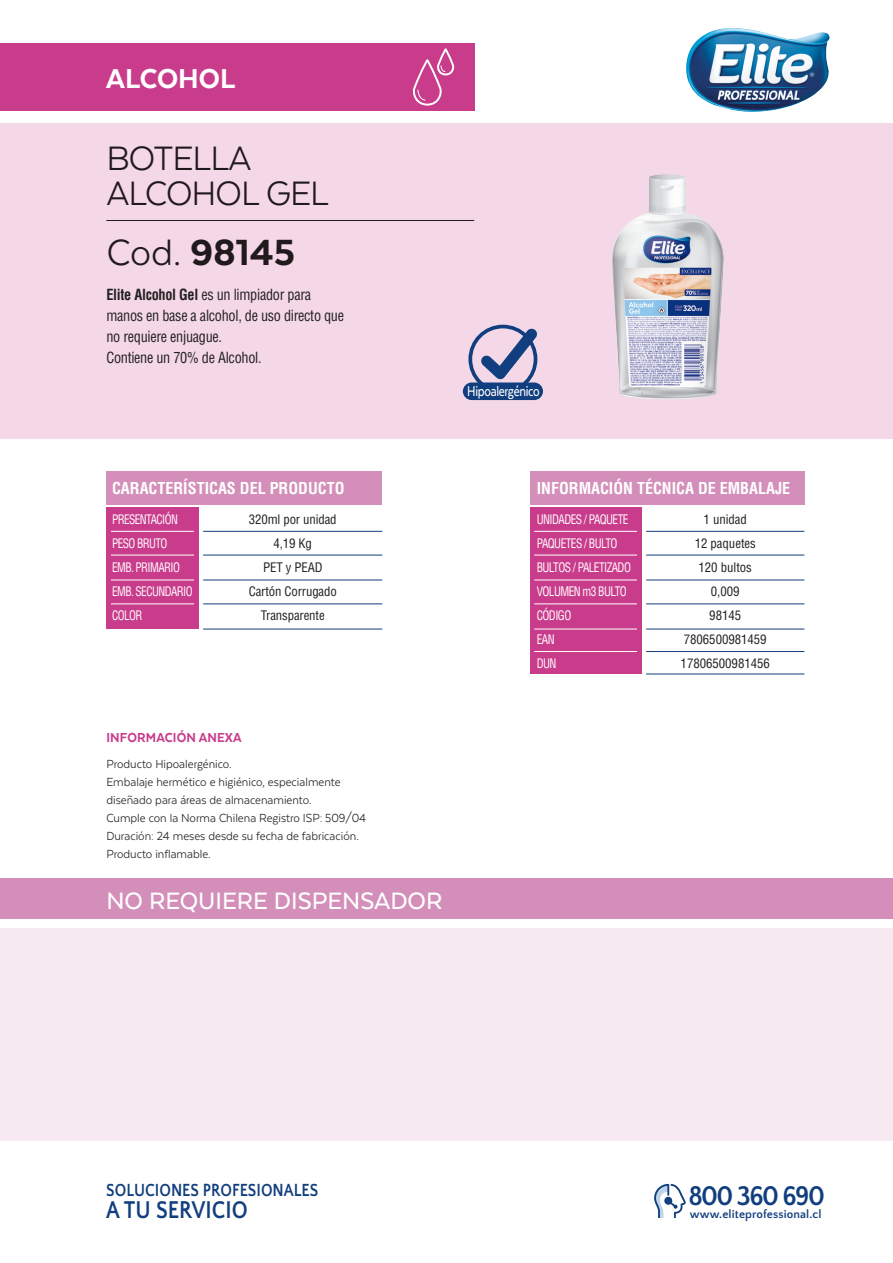
<style>
.page{position:relative;width:893px;height:1263px;background:#fff}
.page>*{position:absolute;margin:0;border:0;box-sizing:border-box;transform-origin:0 0}
.t1{font:800 42px "Texta";color:#231f20}
.t2{font:39px/34.5px "Texta";letter-spacing:-.025em;color:#231f20}
.t3{font:800 31.5px "Texta";color:#fff}
.t4{font:700 28.65px "Quattrocento Sans";letter-spacing:-.06em;color:#113e7e;scale:.93 1}
.t5{font:500 27.3px "Texta";color:#fff}
.t6{font:700 25.5px "Quattrocento Sans";color:#113e7e;scale:.85 1}
.t7{font:700 18.45px "Quattrocento Sans";color:#113e7e;scale:.85 1}
.t8{font:500 16.35px "Texta";letter-spacing:-.025em;color:#fff;scale:.8 1}
.t9{font:700 condensed 16.05px "Helvetica LT Std";color:#fff}
.t10{font:condensed 15px/21px "Helvetica LT Std";letter-spacing:-.02em;color:#231f20;scale:.95 1}
.t11{font:800 15px "Texta";letter-spacing:.01em;color:#c93c8c;scale:.95 1}
.t12{font:13.5px/18px "Texta";color:#231f20;scale:.95 1}
.t13{font:condensed 12.75px/24px "Helvetica LT Std";letter-spacing:-.005em;color:#231f20;text-align:center}
.t14{font:condensed 12.75px/24px "Helvetica LT Std";letter-spacing:-.05em;color:#fff;scale:.89 1}
.t15{font:condensed 12.75px/24px "Helvetica LT Std";letter-spacing:-.05em;color:#fff;scale:.88 1}
.t16{font:700 12px "Quattrocento Sans";letter-spacing:.01em;color:#113e7e}
.s1{font-weight:400}
.s2{font-weight:700}
</style>
<div class="page">
<div style="left:0;top:928px;width:893px;height:213px;background:#f6e9f1"></div>
<div style="left:0;top:878px;width:893px;height:41px;background:#d38fb9"></div>
<div style="left:0;top:123px;width:893px;height:316px;background:#f4d8e8"></div>
<hr style="left:106px;top:220px;width:368px;height:1px;background:#231f20">
<img style="left:612px;top:174px;width:112px;height:225px">
<div style="left:0;top:43px;width:474px;height:68px;background:#c93c8c"></div>
<svg style="left:412px;top:49px;width:43px;height:57px"></svg>
<hr style="left:203px;top:531px;width:179px;height:1px;background:#113e7e">
<hr style="left:203px;top:555px;width:179px;height:1px;background:#113e7e">
<hr style="left:203px;top:580px;width:179px;height:1px;background:#113e7e">
<hr style="left:203px;top:604px;width:179px;height:1px;background:#113e7e">
<hr style="left:203px;top:629px;width:179px;height:1px;background:#113e7e">
<div style="left:106px;top:507px;width:93px;height:122px;background:#c93c8c"></div>
<div style="left:106px;top:471px;width:276px;height:33px;background:#d38fb9"></div>
<hr style="left:111px;top:531px;width:83px;height:1px;background:#fff">
<hr style="left:111px;top:555px;width:83px;height:1px;background:#fff">
<hr style="left:111px;top:580px;width:83px;height:1px;background:#fff">
<hr style="left:111px;top:603px;width:83px;height:1px;background:#fff">
<hr style="left:646px;top:531px;width:158px;height:1px;background:#113e7e">
<hr style="left:646px;top:555px;width:158px;height:1px;background:#113e7e">
<hr style="left:646px;top:580px;width:158px;height:1px;background:#113e7e">
<hr style="left:646px;top:604px;width:158px;height:1px;background:#113e7e">
<hr style="left:646px;top:629px;width:158px;height:1px;background:#113e7e">
<hr style="left:646px;top:651px;width:158px;height:1px;background:#113e7e">
<hr style="left:646px;top:674px;width:158px;height:1px;background:#113e7e">
<div style="left:530px;top:507px;width:112px;height:167px;background:#c93c8c"></div>
<div style="left:530px;top:471px;width:274px;height:33px;background:#d38fb9"></div>
<hr style="left:534px;top:531px;width:103px;height:1px;background:#fff">
<hr style="left:534px;top:555px;width:103px;height:1px;background:#fff">
<hr style="left:534px;top:580px;width:103px;height:1px;background:#fff">
<hr style="left:534px;top:603px;width:103px;height:1px;background:#fff">
<hr style="left:534px;top:629px;width:103px;height:1px;background:#fff">
<hr style="left:534px;top:651px;width:103px;height:1px;background:#fff">
<img style="left:686px;top:28px;width:144px;height:84px">
<svg style="left:654px;top:1184px;width:32px;height:34px"></svg>
<div style="left:468px;top:325px;width:69px;height:69px;border:4px solid #113e7e;border-radius:50%"></div>
<svg style="left:481px;top:328px;width:57px;height:51px"></svg>
<div style="left:463px;top:382px;width:80px;height:18px;background:#113e7e;border-radius:9px"></div>
<h3 class="t3" style="left:106px;top:62px;width:131px">ALCOHOL</h3>
<h2 class="t2" style="left:106px;top:141px;width:224px">BOTELLA<br>ALCOHOL GEL</h2>
<h1 class="t1" style="left:106px;top:230px;width:190px"><span class="s1">Cod.</span> 98145</h1>
<p class="t10" style="left:106px;top:284px;width:252px"><span class="s2">Elite Alcohol Gel</span> es un limpiador para manos en base a alcohol, de uso directo que no requiere enjuague.<br>Contiene un 70% de Alcohol.</p>
<p class="t8" style="left:467px;top:382px;width:92px">Hipoalergénico</p>
<p class="t9" style="left:112px;top:478px;width:234px">CARACTERÍSTICAS DEL PRODUCTO</p>
<p class="t15" style="left:112px;top:507px;width:93px">PRESENTACIÓN<br>PESO BRUTO<br>EMB. PRIMARIO<br>EMB. SECUNDARIO<br>COLOR</p>
<p class="t13" style="left:249px;top:507px;width:90px">320ml por unidad<br>4,19 Kg<br>PET y PEAD<br>Cartón Corrugado<br>Transparente</p>
<p class="t11" style="left:106px;top:729px;width:144px">INFORMACIÓN ANEXA</p>
<p class="t12" style="left:106px;top:754px;width:275px">Producto Hipoalergénico.<br>Embalaje hermético e higiénico, especialmente diseñado para áreas de almacenamiento.<br>Cumple con la Norma Chilena Registro ISP: 509/04<br>Duración: 24 meses desde su fecha de fabricación.<br>Producto inflamable.</p>
<h3 class="t5" style="left:106px;top:886px;width:337px">NO REQUIERE DISPENSADOR</h3>
<p class="t9" style="left:537px;top:478px;width:255px">INFORMACIÓN TÉCNICA DE EMBALAJE</p>
<p class="t14" style="left:537px;top:507px;width:107px">UNIDADES / PAQUETE<br>PAQUETES / BULTO<br>BULTOS / PALETIZADO<br>VOLUMEN m3 BULTO<br>CÓDIGO<br>EAN<br>DUN</p>
<p class="t13" style="left:681px;top:507px;width:91px">1 unidad<br>12 paquetes<br>120 bultos<br>0,009<br>98145<br>7806500981459<br>17806500981456</p>
<h3 class="t7" style="left:106px;top:1181px;width:251px">SOLUCIONES PROFESIONALES</h3>
<h3 class="t6" style="left:106px;top:1196px;width:168px">A TU SERVICIO</h3>
<h3 class="t4" style="left:688px;top:1180px;width:148px">800 360 690</h3>
<p class="t16" style="left:690px;top:1208px;width:133px">www.eliteprofessional.cl</p>
</div>
